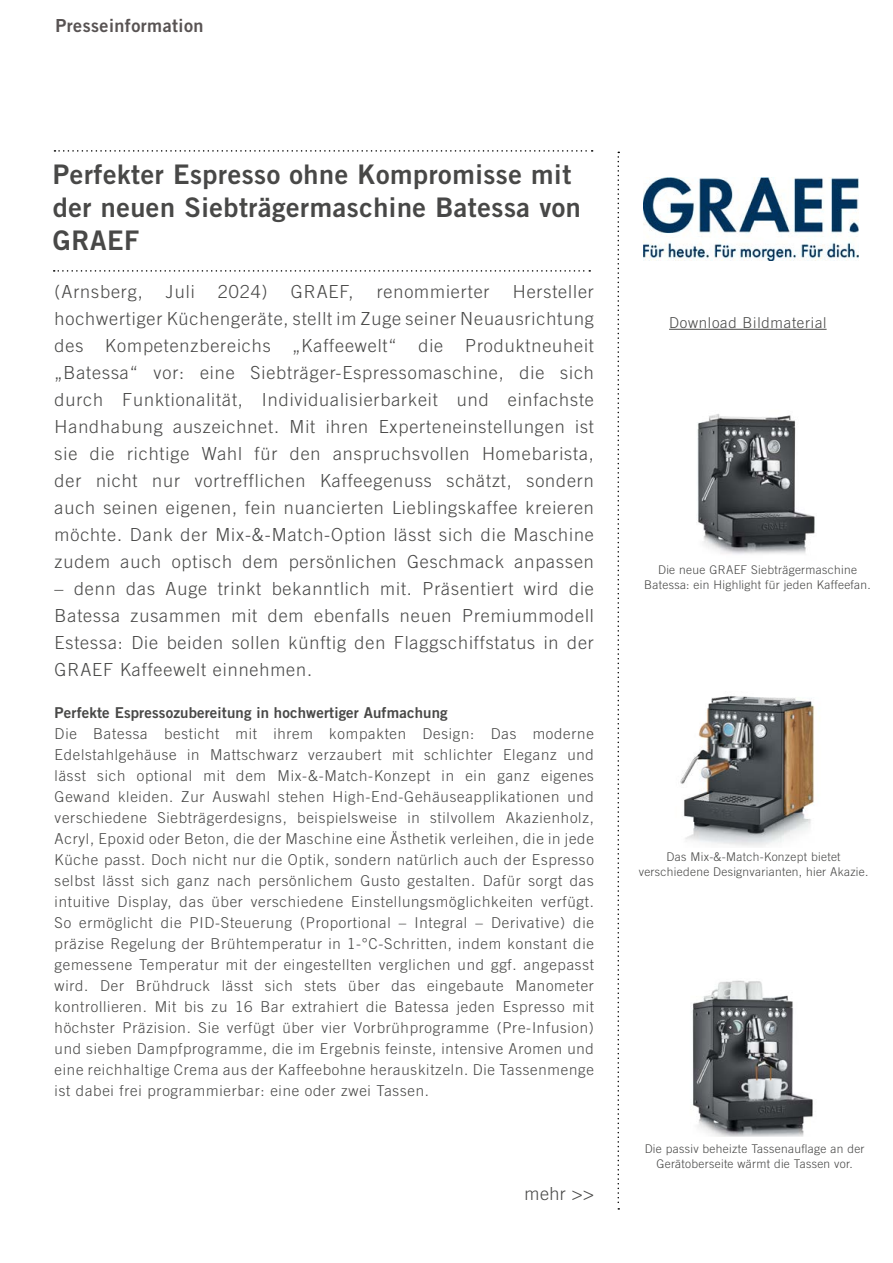
<style>
.page{position:relative;width:893px;height:1263px;background:#fff}
.page>*{position:absolute;margin:0;border:0;box-sizing:border-box;transform-origin:0 0}
.Überschrift_PM{font:27px/33px "Trade Gothic LT Bold Two";letter-spacing:.02em;color:#484847}
.Fließtext_PM{font:300 18px/27px "Trade Gothic LT";letter-spacing:.05em;color:#484847;text-align:justify}
.t1{font:18px "Trade Gothic LT Bold Two";letter-spacing:.025em;color:#585353}
.Teaser_PM{font:300 18px "Trade Gothic LT";color:#484847}
.Fließtext_PM-2{font:300 15px/21px "Trade Gothic LT";letter-spacing:.05em;color:#484847;text-align:justify}
.Überschrift_Fließtex{font:15px "Trade Gothic LT Bold Two";letter-spacing:.01em;color:#484847}
.Boilerplate_PM{font:300 12px/15px "Trade Gothic LT";letter-spacing:.025em;color:#484847;text-align:center}
</style>
<div class="page">
<img style="left:644px;top:178px;width:214px;height:83px">
<svg style="left:54px;top:150px;width:539px;height:2px"></svg>
<svg style="left:54px;top:270px;width:536px;height:2px"></svg>
<svg style="left:617px;top:152px;width:2px;height:1057px"></svg>
<hr style="left:669px;top:329px;width:158px;height:1px;background:#484847">
<img style="left:680px;top:696px;width:135px;height:151px">
<img style="left:692px;top:980px;width:121px;height:157px">
<img style="left:697px;top:414px;width:118px;height:140px">
<p class="t1" style="left:55px;top:14px;width:150px">Presseinformation</p>
<p class="Überschrift_PM" style="left:53px;top:158px;width:530px">Perfekter Espresso ohne Kompromisse mit der neuen Siebträgermaschine Batessa von<br>GRAEF</p>
<p class="Fließtext_PM" style="left:55px;top:278px;width:90px">(Arnsberg,</p>
<p class="Fließtext_PM" style="left:166px;top:278px;width:30px">Juli</p>
<p class="Fließtext_PM" style="left:218px;top:278px;width:51px">2024)</p>
<p class="Fließtext_PM" style="left:291px;top:278px;width:64px">GRAEF,</p>
<p class="Fließtext_PM" style="left:377px;top:278px;width:114px">renommierter</p>
<p class="Fließtext_PM" style="left:55px;top:278px;width:541px;text-indent:458px">Hersteller hochwertiger Küchengeräte, stellt im Zuge seiner Neuausrichtung des Kompetenzbereichs „Kaffeewelt“ die Produktneuheit „Batessa“ vor: eine Siebträger-Espressomaschine, die sich durch Funktionalität, Individualisierbarkeit und einfachste Handhabung auszeichnet. Mit ihren Experteneinstellungen ist sie die richtige Wahl für den anspruchsvollen Homebarista, der nicht nur vortrefflichen Kaffeegenuss schätzt, sondern auch seinen eigenen, fein nuancierten Lieblingskaffee kreieren möchte. Dank der Mix-&amp;-Match-Option lässt sich die Maschine zudem auch optisch dem persönlichen Geschmack anpassen</p>
<p class="Fließtext_PM" style="left:55px;top:575px;width:541px">– denn das Auge trinkt bekanntlich mit. Präsentiert wird die Batessa zusammen mit dem ebenfalls neuen Premiummodell Estessa: Die beiden sollen künftig den Flaggschiffstatus in der GRAEF Kaffeewelt einnehmen.</p>
<p class="Überschrift_Fließtex" style="left:55px;top:703px;width:395px">Perfekte Espressozubereitung in hochwertiger Aufmachung</p>
<p class="Fließtext_PM-2" style="left:55px;top:723px;width:541px">Die Batessa besticht mit ihrem kompakten Design: Das moderne Edelstahlgehäuse in Mattschwarz verzaubert mit schlichter Eleganz und lässt sich optional mit dem Mix-&amp;-Match-Konzept in ein ganz eigenes Gewand kleiden. Zur Auswahl stehen High-End-Gehäuseapplikationen und verschiedene Siebträgerdesigns, beispielsweise in stilvollem Akazienholz, Acryl, Epoxid oder Beton, die der Maschine eine Ästhetik verleihen, die in jede Küche passt. Doch nicht nur die Optik, sondern natürlich auch der Espresso selbst lässt sich ganz nach persönlichem Gusto gestalten. Dafür sorgt das intuitive Display, das über verschiedene Einstellungsmöglichkeiten verfügt.<br>So ermöglicht die PID-Steuerung (Proportional – Integral – Derivative) die präzise Regelung der Brühtemperatur in 1-°C-Schritten, indem konstant die gemessene Temperatur mit der eingestellten verglichen und ggf. angepasst wird. Der Brühdruck lässt sich stets über das eingebaute Manometer kontrollieren. Mit bis zu 16 Bar extrahiert die Batessa jeden Espresso mit höchster Präzision. Sie verfügt über vier Vorbrühprogramme (Pre-Infusion) und sieben Dampfprogramme, die im Ergebnis feinste, intensive Aromen und eine reichhaltige Crema aus der Kaffeebohne herauskitzeln. Die Tassenmenge ist dabei frei programmierbar: eine oder zwei Tassen.</p>
<p class="Teaser_PM" style="left:525px;top:1183px;width:71px">mehr &gt;&gt;</p>
<p class="Fließtext_PM-2" style="left:669px;top:312px;width:159px">Download Bildmaterial</p>
<p class="Boilerplate_PM" style="left:644px;top:562px;width:228px">Die neue GRAEF Siebträgermaschine<br>Batessa: ein Highlight für jeden Kaffeefan.</p>
<p class="Boilerplate_PM" style="left:639px;top:849px;width:231px">Das Mix-&amp;-Match-Konzept bietet verschiedene Designvarianten, hier Akazie.</p>
<p class="Boilerplate_PM" style="left:645px;top:1141px;width:221px">Die passiv beheizte Tassenauflage an der<br>Gerätoberseite wärmt die Tassen vor.</p>
</div>
